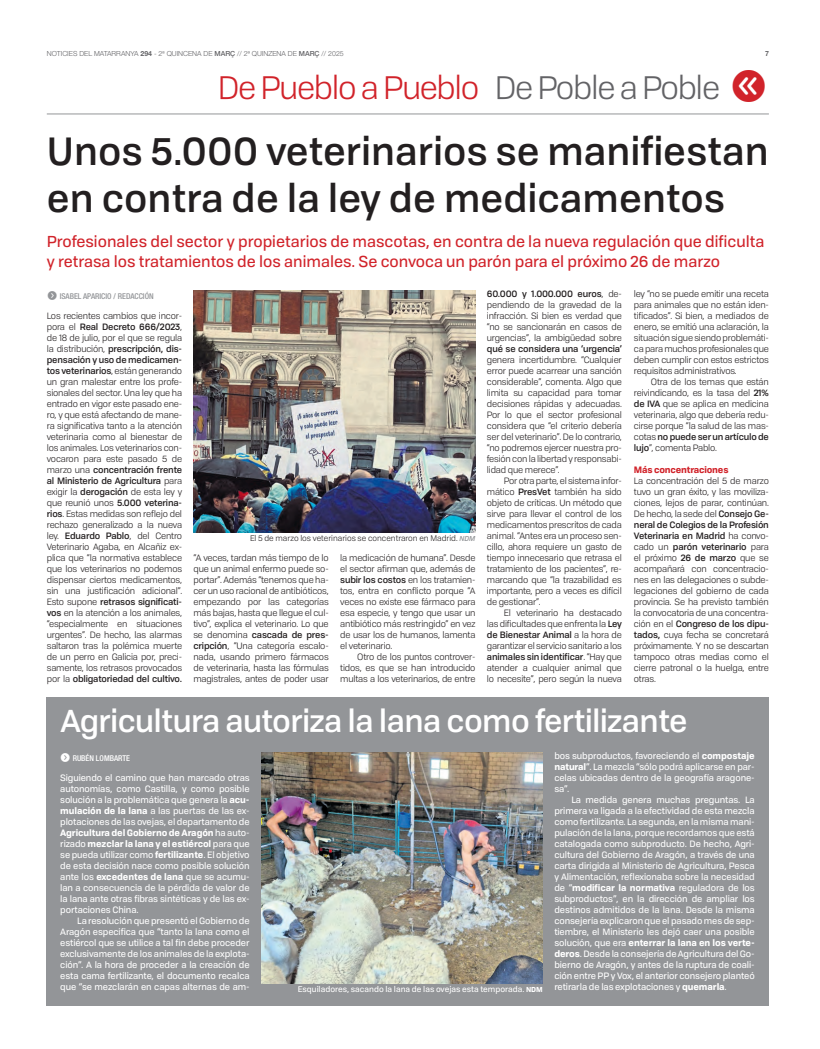
<style>
.page{position:relative;width:820px;height:1049px;background:#fff}
.page>*{position:absolute;margin:0;border:0;box-sizing:border-box;transform-origin:0 0}
.t1{font:500 38.5px/47px "Tofino Personal";color:#231f20}
.t2{font:32px "Tofino Personal";letter-spacing:-.04em;color:#d1232a}
.t3{font:500 31px "Tofino Personal";letter-spacing:-.02em;color:#fff}
.t4{font:15.5px/20px "Tofino Personal";color:#d1232a}
.t5{font:11px "Butto Bon Cir Neg";color:#939598}
.t6{font:11px "Butto Bon Cir Neg";color:#fff}
.t7{font:9px/11px "Tofino Personal";letter-spacing:-.02em;color:#231f20;text-align:justify}
.t8{font:9px/11px "Tofino Personal";letter-spacing:-.01em;color:#fff;text-align:justify}
.t9{font:700 9px "Tofino Personal";letter-spacing:-.02em;color:#d1232a}
.t10{font:8px "Tofino Personal";color:#fff}
.t11{font:8px "Tofino Personal";color:#231f20}
.t12{font:500 condensed 8px "Helvetica Neue LT Pro";color:#939598}
.t13{font:500 condensed 8px "Helvetica Neue LT Pro";color:#fff}
.t14{font:300 7px "Helvetica Neue LT Pro";color:#636366}
.t15{font:700 7px "Helvetica Neue LT Pro";color:#636366}
.s1{font-weight:700}
.s2{font-weight:500}
.s3{color:#636366}
.s4{font-weight:500;font-style:italic;font-size:7px;color:#939598}
.s5{font-weight:700;font-size:7px}
</style>
<div class="page">
<hr style="left:47px;top:113px;width:721px;height:1px;background:#939598">
<img style="left:193px;top:290px;width:282px;height:242px">
<div style="left:47px;top:697px;width:721px;height:308px;background:#939598"></div>
<img style="left:261px;top:752px;width:281px;height:231px">
<p class="t14" style="left:47px;top:49px;width:298px">NOTICIES DEL MATARRANYA <span class="s1">294</span> - 2ª QUINCENA DE <span class="s2">MARÇ</span> // 2ª QUINZENA DE <span class="s2">MARÇ</span> // 2025</p>
<p class="t15" style="left:764px;top:49px;width:5px">7</p>
<p class="t2" style="left:218px;top:64px;width:503px">De Pueblo a Pueblo <span class="s3">De Poble a Poble</span></p>
<p class="t1" style="left:47px;top:125px;width:723px">Unos 5.000 veterinarios se manifiestan en contra de la ley de medicamentos</p>
<p class="t4" style="left:47px;top:230px;width:719px">Profesionales del sector y propietarios de mascotas, en contra de la nueva regulación que dificulta y retrasa los tratamientos de los animales. Se convoca un parón para el próximo 26 de marzo</p>
<p class="t5" style="left:47px;top:291px;width:12px">f</p>
<p class="t12" style="left:60px;top:291px;width:95px">ISABEL APARICIO / REDACCIÓN</p>
<p class="t7" style="left:47px;top:309px;width:137px">Los recientes cambios que incor&shy;pora el <span class="s2">Real Decreto 666/2023</span>, de 18 de julio, por el que se regula la distribución, <span class="s2">prescripción, dis&shy;pensación y uso de medicamen&shy;tos veterinarios</span>, están generando un gran malestar entre los profe&shy;sionales del sector. Una ley que ha entrado en vigor este pasado ene&shy;ro, y que está afectando de mane&shy;ra significativa tanto a la atención veterinaria como al bienestar de los animales. Los veterinarios con&shy;vocaron para este pasado 5 de marzo una <span class="s2">concentración frente al Ministerio de Agricultura</span> para exigir la <span class="s2">derogación</span> de esta ley y que reunió unos <span class="s2">5.000 veterina&shy;rios</span>. Estas medidas son reflejo del rechazo generalizado a la nueva ley. <span class="s2">Eduardo Pablo</span>, del Centro Veterinario Agaba, en Alcañiz ex&shy;plica que “la normativa establece que los veterinarios no podemos dispensar ciertos medicamentos, sin una justificación adicional”.<br>Esto supone <span class="s2">retrasos significati&shy;vos</span> en la atención a los animales, “especialmente en situaciones urgentes”. De hecho, las alarmas saltaron tras la polémica muerte de un perro en Galicia por, preci&shy;samente, los retrasos provocados por la <span class="s2">obligatoriedad del cultivo.</span></p>
<p class="t11" style="left:250px;top:532px;width:227px">El 5 de marzo los veterinarios se concentraron en Madrid. <span class="s4">NDM</span></p>
<p class="t7" style="left:193px;top:551px;width:137px">“A veces, tardan más tiempo de lo que un animal enfermo puede so&shy;portar”. Además “tenemos que ha&shy;cer un uso racional de antibióticos, empezando por las categorías más bajas, hasta que llegue el cul&shy;tivo”, explica el veterinario. Lo que se denomina <span class="s2">cascada de pres&shy;cripción</span>, “Una categoría escalo&shy;nada, usando primero fármacos de veterinaria, hasta las fórmulas magistrales, antes de poder usar</p>
<p class="t7" style="left:340px;top:551px;width:137px">la medicación de humana”. Desde el sector afirman que, además de <span class="s2">subir los costos</span> en los tratamien&shy;tos, entra en conflicto porque “A veces no existe ese fármaco para esa especie, y tengo que usar un antibiótico más restringido” en vez de usar los de humanos, lamenta el veterinario.</p>
<p class="t7" style="left:340px;top:650px;width:137px;text-indent:17px">Otro de los puntos controver&shy;tidos, es que se han introducido multas a los veterinarios, de entre</p>
<p class="t7" style="left:486px;top:287px;width:136px"><span class="s2">60.000 y 1.000.000 euros</span>, de&shy;pendiendo de la gravedad de la infracción. Si bien es verdad que “no se sancionarán en casos de urgencias”, la ambigüedad sobre <span class="s2">qué se considera una ‘urgencia’ </span>genera incertidumbre. “Cualquier error puede acarrear una sanción considerable”, comenta. Algo que limita su capacidad para tomar decisiones rápidas y adecuadas.<br>Por lo que el sector profesional considera que “el criterio debería ser del veterinario”. De lo contrario, “no podremos ejercer nuestra pro&shy;fesión con la libertad y responsabi&shy;lidad que merece”.</p>
<p class="t7" style="left:486px;top:474px;width:136px;text-indent:17px">Por otra parte, el sistema infor&shy;mático <span class="s2">PresVet</span> también ha sido objeto de críticas. Un método que sirve para llevar el control de los medicamentos prescritos de cada animal. “Antes era un proceso sen&shy;cillo, ahora requiere un gasto de tiempo innecesario que retrasa el tratamiento de los pacientes”, re&shy;marcando que “la trazabilidad es importante, pero a veces es difícil de gestionar”.</p>
<p class="t7" style="left:486px;top:606px;width:136px;text-indent:17px">El veterinario ha destacado las dificultades que enfrenta la <span class="s2">Ley de Bienestar Animal</span> a la hora de garantizar el servicio sanitario a los <span class="s2">animales sin identificar</span>. “Hay que atender a cualquier animal que lo necesite”, pero según la nueva</p>
<p class="t7" style="left:633px;top:287px;width:136px">ley “no se puede emitir una receta para animales que no están iden&shy;tificados”. Si bien, a mediados de enero, se emitió una aclaración, la situación sigue siendo problemáti&shy;ca para muchos profesionales que deben cumplir con estos estrictos requisitos administrativos.</p>
<p class="t7" style="left:633px;top:375px;width:136px;text-indent:17px">Otra de los temas que están reivindicando, es la tasa del <span class="s2">21% de IVA</span> que se aplica en medicina veterinaria, algo que debería redu&shy;cirse porque “la salud de las mas&shy;cotas <span class="s2">no puede ser un artículo de lujo</span>”, comenta Pablo.</p>
<p class="t9" style="left:633px;top:462px;width:96px">Más concentraciones</p>
<p class="t7" style="left:633px;top:474px;width:136px">La concentración del 5 de marzo tuvo un gran éxito, y las moviliza&shy;ciones, lejos de parar, continúan.<br>De hecho, la sede del <span class="s2">Consejo Ge&shy;neral de Colegios de la Profesión Veterinaria en Madrid</span> ha convo&shy;cado un <span class="s2">parón veterinario</span> para el próximo <span class="s2">26 de marzo</span> que se acompañará con concentracio&shy;nes en las delegaciones o subde&shy;legaciones del gobierno de cada provincia. Se ha previsto también la convocatoria de una concentra&shy;ción en el <span class="s2">Congreso de los dipu&shy;tados,</span> cuya fecha se concretará próximamente. Y no se descartan tampoco otras medias como el cierre patronal o la huelga, entre otras.</p>
<p class="t3" style="left:61px;top:696px;width:628px">Agricultura autoriza la lana como fertilizante</p>
<p class="t6" style="left:60px;top:753px;width:13px">f</p>
<p class="t13" style="left:73px;top:753px;width:59px">RUBÉN LOMBARTE</p>
<p class="t8" style="left:60px;top:771px;width:191px">Siguiendo el camino que han marcado otras autonomías, como Castilla, y como posible solución a la problemática que genera la <span class="s1">acu&shy;mulación de la lana</span> a las puertas de las ex&shy;plotaciones de las ovejas, el departamento de <span class="s1">Agricultura del Gobierno de Aragón</span> ha auto&shy;rizado <span class="s1">mezclar la lana y el estiércol</span> para que se pueda utilizar como <span class="s1">fertilizante</span>. El objetivo de esta decisión nace como posible solución ante los <span class="s1">excedentes de lana</span> que se acumu&shy;lan a consecuencia de la pérdida de valor de la lana ante otras fibras sintéticas y de las ex&shy;portaciones China.</p>
<p class="t8" style="left:60px;top:914px;width:191px;text-indent:17px">La resolución que presentó el Gobierno de Aragón especifica que “tanto la lana como el estiércol que se utilice a tal fin debe proceder exclusivamente de los animales de la explota&shy;ción”. A la hora de proceder a la creación de esta cama fertilizante, el documento recalca que “se mezclarán en capas alternas de am-</p>
<p class="t10" style="left:298px;top:982px;width:246px">Esquiladores, sacando la lana de las ovejas esta temporada. <span class="s5">NDM</span></p>
<p class="t8" style="left:554px;top:749px;width:202px">bos subproductos, favoreciendo el <span class="s1">compostaje natural</span>”. La mezcla “sólo podrá aplicarse en par&shy;celas ubicadas dentro de la geografía aragone&shy;sa”.</p>
<p class="t8" style="left:554px;top:793px;width:202px;text-indent:17px">La medida genera muchas preguntas. La primera va ligada a la efectividad de esta mezcla como fertilizante. La segunda, en la misma mani&shy;pulación de la lana, porque recordamos que está catalogada como subproducto. De hecho, Agri&shy;cultura del Gobierno de Aragón, a través de una carta dirigida al Ministerio de Agricultura, Pesca y Alimentación, reflexionaba sobre la necesidad de “<span class="s1">modificar la normativa</span> reguladora de los subproductos”, en la dirección de ampliar los destinos admitidos de la lana. Desde la misma consejería explicaron que el pasado mes de sep&shy;tiembre, el Ministerio les dejó caer una posible solución, que era <span class="s1">enterrar la lana en los verte&shy;deros</span>. Desde la consejería de Agricultura del Go&shy;bierno de Aragón, y antes de la ruptura de coali&shy;ción entre PP y Vox, el anterior consejero planteó retirarla de las explotaciones y <span class="s1">quemarla</span>.</p>
</div>
